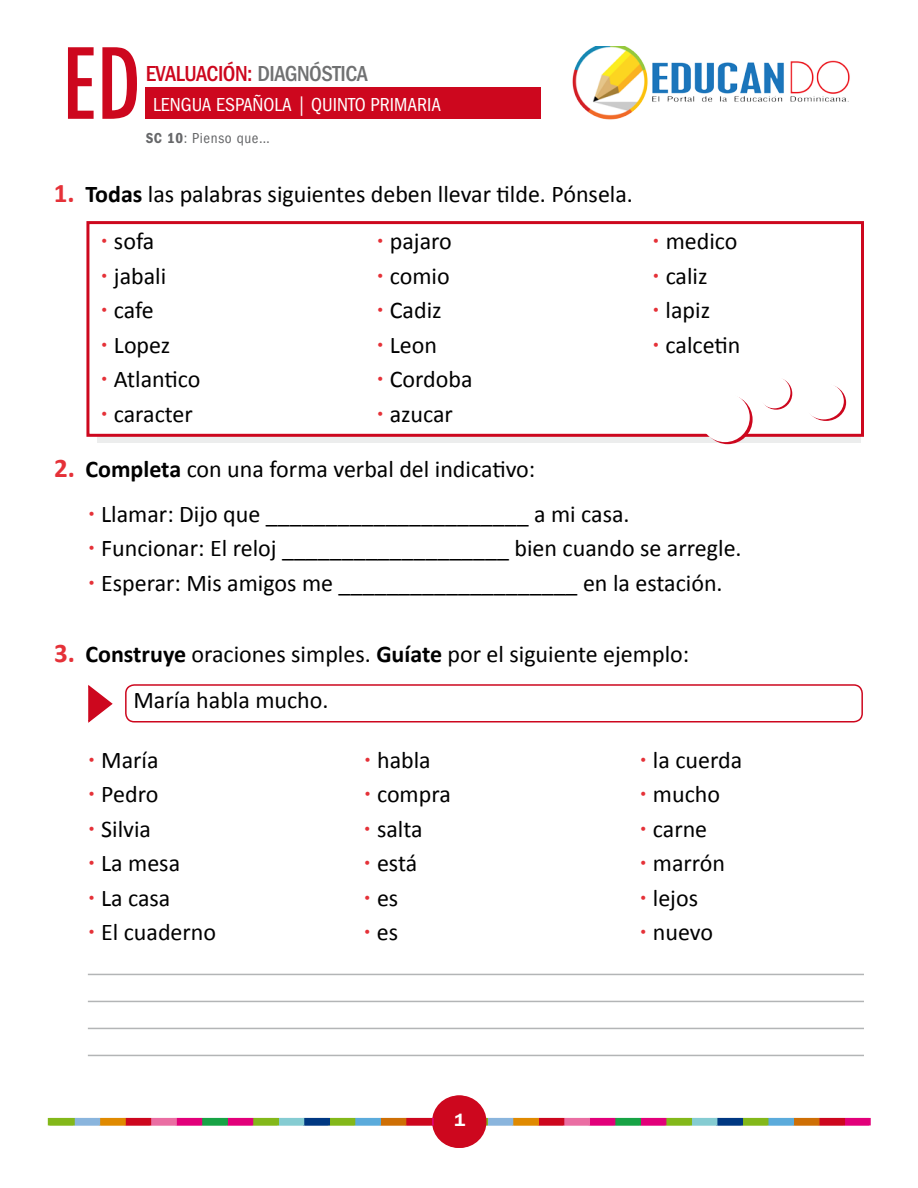
<style>
.page{position:relative;width:918px;height:1188px;background:#fff}
.page>*{position:absolute;margin:0;border:0;box-sizing:border-box;transform-origin:0 0}
.t1{font:500 condensed 94.95px "Futura";color:#cd071e}
.t2{font:24px "Calibri";color:#000}
.t3{font:500 condensed 22.5px "ITC Franklin Gothic Std";letter-spacing:-.02em;color:#cd071e}
.t4{font:condensed 19.5px "ITC Franklin Gothic Std";color:#fff}
.t5{font:600 18px "ITC Franklin Gothic Std";color:#fff}
.t6{font:condensed 15px "ITC Franklin Gothic Std";color:#666769}
.s1{color:#707172}
.s2{font-family:"ITC Franklin Gothic Std Dm Cd";font-stretch:normal}
.s3{font-weight:700;font-size:27px;color:#e53138}
.s4{font-weight:700}
.s5{font-family:"ITC Franklin Gothic Std";color:#e53138}
</style>
<div class="page">
<div style="left:48px;top:1118px;width:25px;height:7px;background:#83b81a"></div>
<svg style="left:432px;top:1095px;width:53px;height:53px"></svg>
<div style="left:49px;top:1118px;width:26px;height:7px;background:#83b81a"></div>
<div style="left:75px;top:1118px;width:25px;height:7px;background:#8ab5dd"></div>
<div style="left:100px;top:1118px;width:26px;height:7px;background:#e08a00"></div>
<div style="left:126px;top:1118px;width:25px;height:7px;background:#cd071e"></div>
<div style="left:151px;top:1118px;width:26px;height:7px;background:#ea6ea3"></div>
<div style="left:177px;top:1118px;width:25px;height:7px;background:#e2007a"></div>
<div style="left:202px;top:1118px;width:26px;height:7px;background:#17a345"></div>
<div style="left:228px;top:1118px;width:25px;height:7px;background:#e2007a"></div>
<div style="left:253px;top:1118px;width:26px;height:7px;background:#83b81a"></div>
<div style="left:279px;top:1118px;width:26px;height:7px;background:#85ccd2"></div>
<div style="left:305px;top:1118px;width:25px;height:7px;background:#003882"></div>
<div style="left:330px;top:1118px;width:26px;height:7px;background:#83b81a"></div>
<div style="left:356px;top:1118px;width:25px;height:7px;background:#5babdb"></div>
<div style="left:381px;top:1118px;width:26px;height:7px;background:#ce6f05"></div>
<div style="left:407px;top:1118px;width:25px;height:7px;background:#cd071e"></div>
<div style="left:432px;top:1118px;width:26px;height:7px;background:#da0257"></div>
<div style="left:463px;top:1118px;width:25px;height:7px;background:#83b81a"></div>
<div style="left:488px;top:1118px;width:26px;height:7px;background:#8ab5dd"></div>
<div style="left:514px;top:1118px;width:25px;height:7px;background:#e08a00"></div>
<div style="left:539px;top:1118px;width:26px;height:7px;background:#cd071e"></div>
<div style="left:565px;top:1118px;width:25px;height:7px;background:#ea6ea3"></div>
<div style="left:590px;top:1118px;width:26px;height:7px;background:#e2007a"></div>
<div style="left:616px;top:1118px;width:25px;height:7px;background:#17a345"></div>
<div style="left:641px;top:1118px;width:26px;height:7px;background:#e2007a"></div>
<div style="left:667px;top:1118px;width:25px;height:7px;background:#83b81a"></div>
<div style="left:692px;top:1118px;width:26px;height:7px;background:#85ccd2"></div>
<div style="left:718px;top:1118px;width:25px;height:7px;background:#003882"></div>
<div style="left:743px;top:1118px;width:26px;height:7px;background:#83b81a"></div>
<div style="left:769px;top:1118px;width:25px;height:7px;background:#5babdb"></div>
<div style="left:794px;top:1118px;width:26px;height:7px;background:#ce6f05"></div>
<div style="left:820px;top:1118px;width:25px;height:7px;background:#cd071e"></div>
<div style="left:845px;top:1118px;width:26px;height:7px;background:#e2007a"></div>
<div style="left:434px;top:1095px;width:53px;height:53px;background:#cd071e;border-radius:50%"></div>
<div style="left:146px;top:87px;width:395px;height:31px;background:#cd071e"></div>
<img style="left:572px;top:47px;width:278px;height:73px">
<div style="left:125px;top:684px;width:738px;height:39px;border:2px solid #cd071e;border-radius:9px"></div>
<svg style="left:88px;top:685px;width:25px;height:38px"></svg>
<hr style="left:88px;top:974px;width:776px;height:1px;background:#b3b5b6">
<hr style="left:88px;top:1001px;width:776px;height:1px;background:#b3b5b6">
<hr style="left:88px;top:1028px;width:776px;height:1px;background:#b3b5b6">
<hr style="left:88px;top:1055px;width:776px;height:1px;background:#b3b5b6">
<div style="left:97px;top:232px;width:763px;height:210px;background:#eceded"></div>
<div style="left:86px;top:221px;width:778px;height:216px;background:#fff;border:3px solid #cd071e"></div>
<svg style="left:703px;top:395px;width:50px;height:49px"></svg>
<div style="left:700px;top:393px;width:50px;height:49px;background:#fff;border-radius:50%"></div>
<svg style="left:760px;top:378px;width:32px;height:32px"></svg>
<div style="left:758px;top:376px;width:32px;height:32px;background:#fff;border-radius:50%"></div>
<svg style="left:806px;top:384px;width:40px;height:37px"></svg>
<div style="left:804px;top:383px;width:40px;height:36px;background:#fff;border-radius:50%"></div>
<h1 class="t1" style="left:62px;top:23px;width:80px">ED</h1>
<p class="t3" style="left:146px;top:61px;width:224px">EVALUACIÓN: <span class="s1">DIAGNÓSTICA</span></p>
<p class="t4" style="left:153px;top:94px;width:289px">LENGUA ESPAÑOLA | QUINTO PRIMARIA</p>
<p class="t6" style="left:146px;top:130px;width:126px"><span class="s2">SC 10</span>: PIENSO QUE…</p>
<p class="t2" style="left:54px;top:178px;width:581px"><span class="s3">1.</span> <span class="s4">Todas</span> las palabras siguientes deben llevar tilde. Pónsela.</p>
<p class="t2" style="left:97px;top:226px;width:59px"><span class="s5">•</span>sofa</p>
<p class="t2" style="left:97px;top:261px;width:71px"><span class="s5">•</span>jabali</p>
<p class="t2" style="left:97px;top:295px;width:58px"><span class="s5">•</span>cafe</p>
<p class="t2" style="left:97px;top:329px;width:75px"><span class="s5">•</span>Lopez</p>
<p class="t2" style="left:97px;top:364px;width:105px"><span class="s5">•</span>Atlantico</p>
<p class="t2" style="left:97px;top:398px;width:97px"><span class="s5">•</span>caracter</p>
<p class="t2" style="left:373px;top:226px;width:80px"><span class="s5">•</span>pajaro</p>
<p class="t2" style="left:373px;top:260px;width:78px"><span class="s5">•</span>comio</p>
<p class="t2" style="left:373px;top:295px;width:70px"><span class="s5">•</span>Cadiz</p>
<p class="t2" style="left:373px;top:329px;width:66px"><span class="s5">•</span>Leon</p>
<p class="t2" style="left:373px;top:364px;width:101px"><span class="s5">•</span>Cordoba</p>
<p class="t2" style="left:373px;top:398px;width:82px"><span class="s5">•</span>azucar</p>
<p class="t2" style="left:649px;top:226px;width:90px"><span class="s5">•</span>medico</p>
<p class="t2" style="left:649px;top:260px;width:60px"><span class="s5">•</span>caliz</p>
<p class="t2" style="left:649px;top:295px;width:63px"><span class="s5">•</span>lapiz</p>
<p class="t2" style="left:649px;top:329px;width:93px"><span class="s5">•</span>calcetin</p>
<p class="t2" style="left:54px;top:454px;width:483px"><span class="s3">2.</span> <span class="s4">Completa</span> con una forma verbal del indicativo:</p>
<p class="t2" style="left:85px;top:499px;width:547px"><span class="s5">•</span>Llamar: Dijo que ______________________ a mi casa.</p>
<p class="t2" style="left:84px;top:533px;width:659px"><span class="s5">•</span>Funcionar: El reloj ___________________ bien cuando se arregle.</p>
<p class="t2" style="left:84px;top:568px;width:640px"><span class="s5">•</span>Esperar: Mis amigos me ____________________ en la estación.</p>
<p class="t2" style="left:54px;top:639px;width:637px"><span class="s3">3.</span> <span class="s4">Construye</span> oraciones simples. <span class="s4">Guíate</span> por el siguiente ejemplo:</p>
<p class="t2" style="left:133px;top:685px;width:197px">María habla mucho.</p>
<p class="t2" style="left:85px;top:745px;width:76px"><span class="s5">•</span>María</p>
<p class="t2" style="left:84px;top:779px;width:75px"><span class="s5">•</span>Pedro</p>
<p class="t2" style="left:84px;top:814px;width:68px"><span class="s5">•</span>Silvia</p>
<p class="t2" style="left:84px;top:848px;width:97px"><span class="s5">•</span>La mesa</p>
<p class="t2" style="left:84px;top:883px;width:88px"><span class="s5">•</span>La casa</p>
<p class="t2" style="left:84px;top:917px;width:133px"><span class="s5">•</span>El cuaderno</p>
<p class="t2" style="left:360px;top:745px;width:72px"><span class="s5">•</span>habla</p>
<p class="t2" style="left:360px;top:779px;width:92px"><span class="s5">•</span>compra</p>
<p class="t2" style="left:360px;top:814px;width:64px"><span class="s5">•</span>salta</p>
<p class="t2" style="left:360px;top:848px;width:59px"><span class="s5">•</span>está</p>
<p class="t2" style="left:360px;top:883px;width:40px"><span class="s5">•</span>es</p>
<p class="t2" style="left:360px;top:917px;width:40px"><span class="s5">•</span>es</p>
<p class="t5" style="left:455px;top:1109px;width:12px">1</p>
<p class="t2" style="left:636px;top:745px;width:107px"><span class="s5">•</span>la cuerda</p>
<p class="t2" style="left:636px;top:779px;width:85px"><span class="s5">•</span>mucho</p>
<p class="t2" style="left:636px;top:814px;width:73px"><span class="s5">•</span>carne</p>
<p class="t2" style="left:636px;top:848px;width:90px"><span class="s5">•</span>marrón</p>
<p class="t2" style="left:636px;top:883px;width:63px"><span class="s5">•</span>lejos</p>
<p class="t2" style="left:636px;top:917px;width:79px"><span class="s5">•</span>nuevo</p>
</div>
